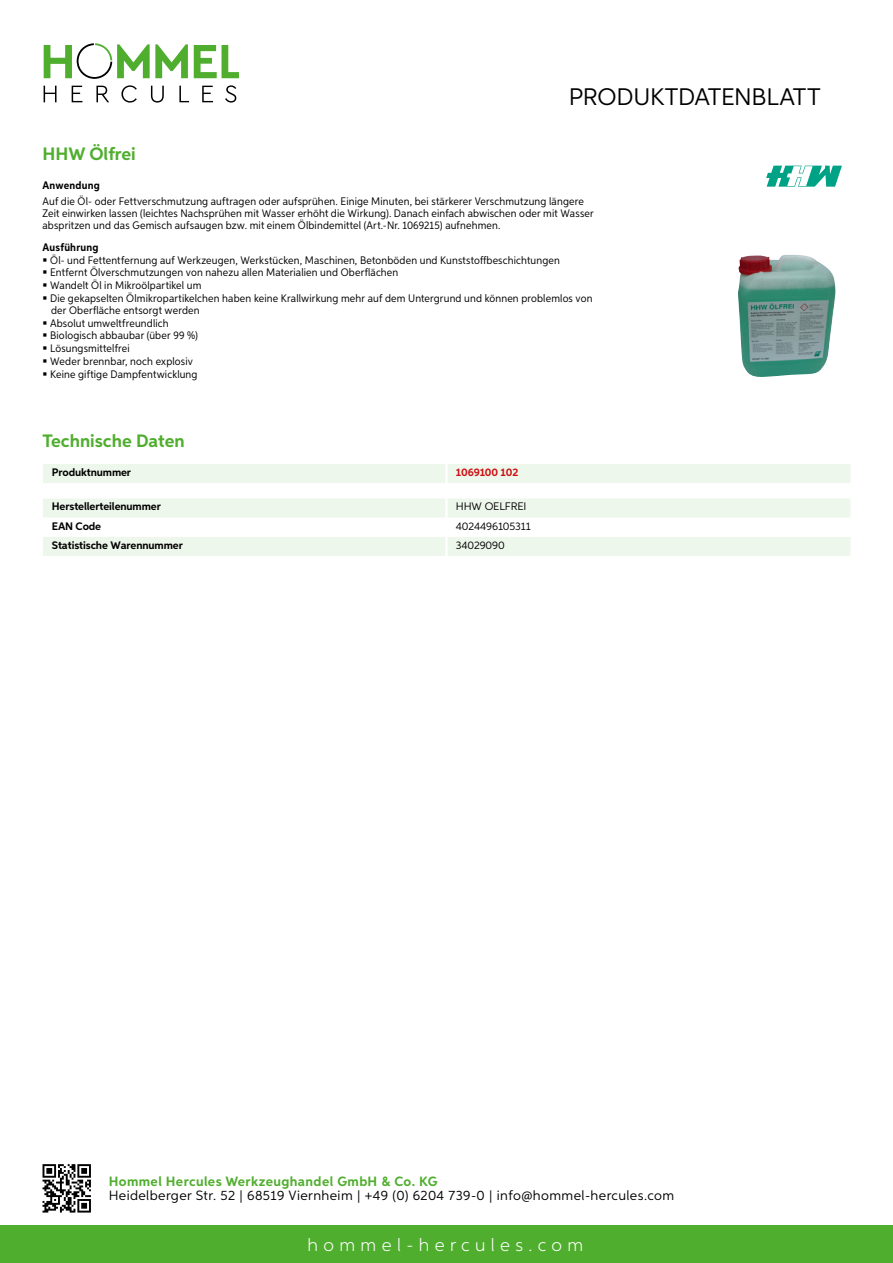
<style>
.page{position:relative;width:893px;height:1263px;background:#fff}
.page>*{position:absolute;margin:0;border:0;box-sizing:border-box;transform-origin:0 0}
.t1{font:24px "Aspira";letter-spacing:-.01em;color:#000}
.t2{font:700 18px "Aspira";color:#50ae2f}
.t3{font:300 18px "Aspira";letter-spacing:.3em;color:#fff}
.t4{font:13.5px "Aspira";letter-spacing:.03em;color:#000}
.t5{font:700 13.5px "Aspira";letter-spacing:.03em;color:#50ae2f}
.t6{font:10.95px/12.8px "Aspira Nar";letter-spacing:.015em;color:#000}
.t7{font:700 10.95px "Aspira";letter-spacing:-.01em;color:#000}
.t8{font:10.95px "Aspira";letter-spacing:-.01em;color:#000}
.t9{font:700 10.95px "Aspira Nar";letter-spacing:.02em;color:#000}
.t10{font:700 10.95px "Aspira";letter-spacing:-.01em;color:#cd1013}
</style>
<div class="page">
<div style="left:0;top:1226px;width:893px;height:37px;background:#50ae2f"></div>
<svg style="left:43px;top:1164px;width:48px;height:48px"></svg>
<svg style="left:194px;top:45px;width:45px;height:33px"></svg>
<svg style="left:44px;top:43px;width:144px;height:36px"></svg>
<svg style="left:44px;top:86px;width:13px;height:16px"></svg>
<svg style="left:72px;top:86px;width:10px;height:16px"></svg>
<svg style="left:96px;top:86px;width:13px;height:16px"></svg>
<svg style="left:121px;top:85px;width:16px;height:18px"></svg>
<svg style="left:151px;top:86px;width:13px;height:17px"></svg>
<svg style="left:179px;top:86px;width:10px;height:16px"></svg>
<svg style="left:202px;top:86px;width:11px;height:16px"></svg>
<svg style="left:225px;top:85px;width:11px;height:18px"></svg>
<div style="left:43px;top:464px;width:807px;height:19px;background:#eef7eb"></div>
<hr style="left:445px;top:464px;width:3px;height:19px;background:#fff">
<svg style="left:43px;top:499px;width:807px;height:57px"></svg>
<hr style="left:445px;top:537px;width:3px;height:19px;background:#fff">
<img style="left:738px;top:255px;width:98px;height:122px">
<svg style="left:766px;top:166px;width:76px;height:21px"></svg>
<h1 class="t1" style="left:569px;top:82px;width:253px">Produktdatenblatt</h1>
<h2 class="t2" style="left:43px;top:142px;width:95px">HHW Ölfrei</h2>
<p class="t9" style="left:43px;top:179px;width:59px">Anwendung</p>
<p class="t6" style="left:43px;top:195px;width:553px;line-height:12px">Auf die Öl- oder Fettverschmutzung auftragen oder aufsprühen. Einige Minuten, bei stärkerer Verschmutzung längere<br>Zeit einwirken lassen (leichtes Nachsprühen mit Wasser erhöht die Wirkung). Danach einfach abwischen oder mit Wasser abspritzen und das Gemisch aufsaugen bzw. mit einem Ölbindemittel (Art.-Nr. 1069215) aufnehmen.</p>
<p class="t9" style="left:43px;top:240px;width:58px">Ausführung</p>
<p class="t6" style="left:50px;top:253px;width:544px">Öl- und Fettentfernung auf Werkzeugen, Werkstücken, Maschinen, Betonböden und Kunststoffbeschichtungen Entfernt Ölverschmutzungen von nahezu allen Materialien und Oberflächen<br>Wandelt Öl in Mikroölpartikel um<br>Die gekapselten Ölmikropartikelchen haben keine Krallwirkung mehr auf dem Untergrund und können problemlos von der Oberfläche entsorgt werden<br>Absolut umweltfreundlich<br>Biologisch abbaubar (über 99 %)<br>Lösungsmittelfrei<br>Weder brennbar, noch explosiv<br>Keine giftige Dampfentwicklung</p>
<h2 class="t2" style="left:43px;top:430px;width:144px">Technische Daten</h2>
<p class="t7" style="left:52px;top:465px;width:81px">Produktnummer</p>
<p class="t10" style="left:456px;top:465px;width:64px">1069100 102</p>
<p class="t7" style="left:52px;top:500px;width:111px">Herstellerteilenummer</p>
<p class="t8" style="left:456px;top:500px;width:72px">HHW OELFREI</p>
<p class="t7" style="left:52px;top:519px;width:51px">EAN Code</p>
<p class="t8" style="left:456px;top:519px;width:76px">4024496105311</p>
<p class="t7" style="left:52px;top:538px;width:132px">Statistische Warennummer</p>
<p class="t8" style="left:456px;top:538px;width:50px">34029090</p>
<p class="t5" style="left:109px;top:1172px;width:330px">Hommel Hercules Werkzeughandel GmbH &amp; Co. KG</p>
<p class="t4" style="left:109px;top:1187px;width:567px">Heidelberger Str. 52 | 68519 Viernheim | +49 (0) 6204 739-0 | info@hommel-hercules.com</p>
<h2 class="t3" style="left:307px;top:1234px;width:277px">hommel-hercules.com</h2>
</div>
